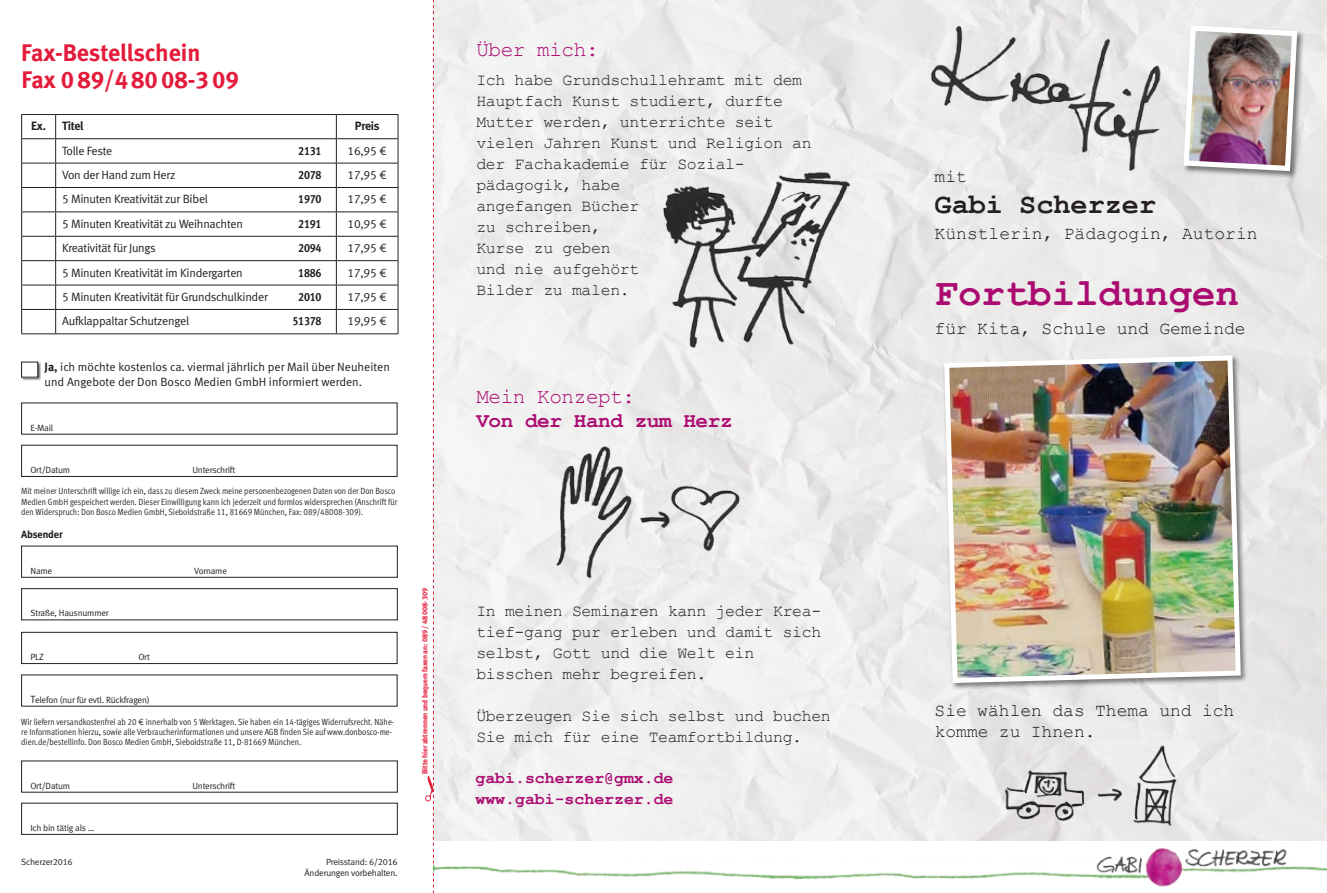
<style>
.page{position:relative;width:1327px;height:893px;background:#fff}
.page>*{position:absolute;margin:0;border:0;box-sizing:border-box;transform-origin:0 0}
.t1{font:700 39px "Courier New";color:#ab0b71}
.t2{font:700 28.5px "Courier New";color:#231f20}
.t3{font:24px/27px "Meta Bold LF";color:#e41c3b}
.t4{font:21px "Courier New";letter-spacing:-.02em;color:#ab0b71}
.t5{font:700 21px "Courier New";letter-spacing:-.02em;color:#ab0b71}
.t6{font:18px/21px "Courier New";color:#231f20}
.t7{font:16.5px/21px "Courier New";letter-spacing:-.02em;color:#231f20}
.t8{font:700 16.5px/21px "Courier New";color:#ab0b71}
.t9{font:12px "Meta Normal LF";letter-spacing:-.02em;color:#231f20}
.t10{font:12px/15px "Meta Normal LF";color:#231f20}
.t11{font:12px "Meta Cond Bold LF";letter-spacing:-.02em;color:#231f20}
.t12{font:12px "Meta Bold LF";letter-spacing:-.02em;color:#231f20}
.t13{font:700 10.5px "Meta Plus";letter-spacing:-.02em;color:#231f20}
.t14{font:9px/10.2px "Meta Cond Normal LF";color:#231f20}
.t15{font:9px/10.8px "Meta Normal LF";letter-spacing:-.02em;color:#231f20;text-align:right}
.t16{font:7.5px "Meta Bold LF";letter-spacing:-.02em;color:#e41c3b}
.s1{font-family:"Meta Plus";font-weight:700}
.s2{font-family:"Meta Bold LF"}
.s3{font-size:10.5px}
.s4{font-family:"Meta Normal LF"}
</style>
<div class="page">
<div style="left:21px;top:546px;width:377px;height:32px;border:1px solid #231f20"></div>
<div style="left:21px;top:588px;width:377px;height:32px;border:1px solid #231f20"></div>
<div style="left:21px;top:632px;width:376px;height:32px;border:1px solid #231f20"></div>
<div style="left:21px;top:803px;width:377px;height:32px;border:1px solid #231f20"></div>
<div style="left:21px;top:445px;width:376px;height:32px;border:1px solid #231f20"></div>
<hr style="left:21px;top:114px;width:35px;height:1px;background:#231f20">
<hr style="left:56px;top:114px;width:280px;height:1px;background:#231f20">
<hr style="left:336px;top:114px;width:62px;height:1px;background:#231f20">
<hr style="left:21px;top:138px;width:35px;height:1px;background:#231f20">
<hr style="left:56px;top:138px;width:280px;height:1px;background:#231f20">
<hr style="left:336px;top:138px;width:62px;height:1px;background:#231f20">
<hr style="left:21px;top:163px;width:35px;height:1px;background:#231f20">
<hr style="left:56px;top:163px;width:280px;height:1px;background:#231f20">
<hr style="left:336px;top:163px;width:62px;height:1px;background:#231f20">
<hr style="left:21px;top:187px;width:35px;height:1px;background:#231f20">
<hr style="left:56px;top:187px;width:280px;height:1px;background:#231f20">
<hr style="left:336px;top:187px;width:62px;height:1px;background:#231f20">
<hr style="left:21px;top:212px;width:35px;height:1px;background:#231f20">
<hr style="left:56px;top:212px;width:280px;height:1px;background:#231f20">
<hr style="left:336px;top:212px;width:62px;height:1px;background:#231f20">
<hr style="left:21px;top:236px;width:35px;height:1px;background:#231f20">
<hr style="left:56px;top:236px;width:280px;height:1px;background:#231f20">
<hr style="left:336px;top:236px;width:62px;height:1px;background:#231f20">
<hr style="left:21px;top:260px;width:35px;height:1px;background:#231f20">
<hr style="left:56px;top:260px;width:280px;height:1px;background:#231f20">
<hr style="left:336px;top:260px;width:62px;height:1px;background:#231f20">
<hr style="left:21px;top:285px;width:35px;height:1px;background:#231f20">
<hr style="left:56px;top:285px;width:280px;height:1px;background:#231f20">
<hr style="left:336px;top:285px;width:62px;height:1px;background:#231f20">
<hr style="left:21px;top:309px;width:35px;height:1px;background:#231f20">
<svg style="left:21px;top:115px;width:1px;height:218px"></svg>
<hr style="left:56px;top:309px;width:280px;height:1px;background:#231f20">
<svg style="left:55px;top:115px;width:1px;height:218px"></svg>
<hr style="left:336px;top:309px;width:62px;height:1px;background:#231f20">
<svg style="left:336px;top:115px;width:1px;height:218px"></svg>
<svg style="left:398px;top:115px;width:1px;height:218px"></svg>
<hr style="left:21px;top:333px;width:35px;height:1px;background:#231f20">
<hr style="left:56px;top:333px;width:280px;height:1px;background:#231f20">
<hr style="left:336px;top:333px;width:62px;height:1px;background:#231f20">
<div style="left:21px;top:361px;width:20px;height:19px;background:#231f20;opacity:.76"></div>
<div style="left:22px;top:362px;width:16px;height:15px;background:#fff"></div>
<div style="left:21px;top:362px;width:17px;height:15px;border:1px solid #231f20"></div>
<svg style="left:425px;top:0;width:15px;height:893px"></svg>
<div style="left:1182px;top:24px;width:122px;height:154px;background:#231f20;opacity:.56"></div>
<img style="left:1180px;top:23px;width:120px;height:151px">
<div style="left:942px;top:354px;width:306px;height:336px;background:#231f20;opacity:.56"></div>
<img style="left:941px;top:353px;width:302px;height:333px">
<img style="left:923px;top:23px;width:240px;height:157px">
<img style="left:549px;top:441px;width:214px;height:142px">
<img style="left:517px;top:848px;width:810px;height:39px">
<img style="left:434px;top:841px;width:83px;height:43px">
<img style="left:959px;top:741px;width:286px;height:100px">
<img style="left:640px;top:154px;width:212px;height:209px">
<h3 class="t3" style="left:21px;top:39px;width:219px">Fax-Bestellschein<br><span class="s1">Fax</span> 089/48008-309</h3>
<h3 class="t12" style="left:31px;top:119px;width:54px">Ex. Titel</h3>
<h3 class="t12" style="left:355px;top:119px;width:26px">Preis</h3>
<h3 class="t9" style="left:62px;top:143px;width:52px">Tolle Feste</h3>
<h3 class="t11" style="left:298px;top:143px;width:25px">2131</h3>
<h3 class="t9" style="left:347px;top:143px;width:41px">16,95 €</h3>
<h3 class="t9" style="left:62px;top:168px;width:115px">Von der Hand zum Herz</h3>
<h3 class="t11" style="left:298px;top:168px;width:25px">2078</h3>
<h3 class="t9" style="left:347px;top:168px;width:41px">17,95 €</h3>
<h3 class="t9" style="left:62px;top:192px;width:147px">5 Minuten Kreativität zur Bibel</h3>
<h3 class="t11" style="left:298px;top:192px;width:25px">1970</h3>
<h3 class="t9" style="left:347px;top:192px;width:41px">17,95 €</h3>
<h3 class="t9" style="left:62px;top:217px;width:182px">5 Minuten Kreativität zu Weihnachten</h3>
<h3 class="t11" style="left:298px;top:217px;width:25px">2191</h3>
<h3 class="t9" style="left:347px;top:217px;width:41px">10,95 €</h3>
<h3 class="t9" style="left:62px;top:241px;width:95px">Kreativität für Jungs</h3>
<h3 class="t11" style="left:298px;top:241px;width:25px">2094</h3>
<h3 class="t9" style="left:347px;top:241px;width:41px">17,95 €</h3>
<h3 class="t9" style="left:62px;top:265px;width:182px">5 Minuten Kreativität im Kindergarten</h3>
<h3 class="t11" style="left:298px;top:265px;width:25px">1886</h3>
<h3 class="t9" style="left:347px;top:265px;width:41px">17,95 €</h3>
<h3 class="t9" style="left:62px;top:290px;width:207px">5 Minuten Kreativität für Grundschulkinder</h3>
<h3 class="t11" style="left:298px;top:290px;width:25px">2010</h3>
<h3 class="t9" style="left:347px;top:290px;width:41px">17,95 €</h3>
<h3 class="t9" style="left:62px;top:314px;width:129px">Aufklappaltar Schutzengel</h3>
<h3 class="t11" style="left:292px;top:314px;width:31px">51378</h3>
<h3 class="t9" style="left:347px;top:314px;width:41px">19,95 €</h3>
<h3 class="t10" style="left:45px;top:359px;width:347px"><span class="s2">Ja,</span> ich möchte kostenlos ca. viermal jährlich per Mail über Neuheiten und Angebote der Don Bosco Medien GmbH informiert werden.</h3>
<p class="t15" style="left:30px;top:422px;width:24px">E-Mail</p>
<p class="t15" style="left:30px;top:464px;width:41px">Ort/Datum</p>
<p class="t15" style="left:192px;top:464px;width:44px">Unterschrift</p>
<p class="t14" style="left:21px;top:486px;width:377px">Mit meiner Unterschrift willige ich ein, dass zu diesem Zweck meine personenbezogenen Daten von der Don Bosco<br>Medien GmbH gespeichert werden. Dieser Einwilligung kann ich jederzeit und formlos widersprechen (Anschrift für den Widerspruch: Don Bosco Medien GmbH, Sieboldstraße 11, 81669 München, Fax: 089/48008-309).</p>
<p class="t13" style="left:21px;top:528px;width:43px">Absender</p>
<p class="t15" style="left:30px;top:565px;width:23px">Name</p>
<p class="t15" style="left:194px;top:565px;width:34px">Vorname</p>
<p class="t15" style="left:30px;top:608px;width:80px">Straße, Hausnummer</p>
<p class="t15" style="left:30px;top:651px;width:15px">PLZ</p>
<p class="t15" style="left:138px;top:651px;width:13px">Ort</p>
<p class="t15" style="left:30px;top:694px;width:121px"><span class="s3">T</span>elefon (nur für evtl. Rückfragen)</p>
<p class="t14" style="left:21px;top:717px;width:374px">Wir liefern versandkostenfrei ab 20 <span class="s4">€</span> innerhalb von 5 Werktagen. Sie haben ein 14-tägiges Widerrufsrecht. Nähe&shy;re Informationen hierzu, sowie alle Verbraucherinformationen und unsere AGB finden Sie auf www.donbosco-me&shy;dien.de/bestellinfo. Don Bosco Medien GmbH, Sieboldstraße 11, D-81669 München.</p>
<p class="t15" style="left:30px;top:780px;width:41px">Ort/Datum</p>
<p class="t15" style="left:192px;top:780px;width:44px">Unterschrift</p>
<p class="t15" style="left:30px;top:822px;width:65px">Ich bin tätig als …</p>
<p class="t15" style="left:21px;top:856px;width:53px">Scherzer2016</p>
<p class="t15" style="left:305px;top:856px;width:95px">Preisstand: 6/2016<br>Änderungen vorbehalten.</p>
<p class="t16" style="left:420px;top:774px;width:187px;rotate:-90deg">Bitte hier abtrennen und bequem faxen an: 089 / 48 008-309</p>
<h3 class="t4" style="left:476px;top:36px;width:124px">Über mich:</h3>
<p class="t7" style="left:476px;top:69px;width:337px">Ich habe Grundschullehramt mit dem<br>Hauptfach Kunst studiert, durfte<br>Mutter werden, unterrichte seit vielen Jahren Kunst und Religion an der Fachakademie für Sozial&shy;pädagogik, habe<br>angefangen Bücher<br>zu schreiben,<br>Kurse zu geben<br>und nie aufgehört<br>Bilder zu malen.</p>
<h3 class="t4" style="left:476px;top:384px;width:160px">Mein Konzept:</h3>
<h3 class="t5" style="left:476px;top:408px;width:258px">Von der Hand zum Herz</h3>
<h3 class="t7" style="left:476px;top:600px;width:346px">In meinen Seminaren kann jeder Krea&shy;tief-gang pur erleben und damit sich selbst, Gott und die Welt ein bisschen mehr begreifen.</h3>
<h3 class="t7" style="left:476px;top:705px;width:356px">Überzeugen Sie sich selbst und buchen<br>Sie mich für eine Teamfortbildung.</h3>
<h3 class="t8" style="left:475px;top:767px;width:200px">gabi.scherzer@gmx.de www.gabi-scherzer.de</h3>
<h3 class="t6" style="left:934px;top:165px;width:34px">mit</h3>
<h2 class="t2" style="left:934px;top:186px;width:223px">Gabi Scherzer</h2>
<h3 class="t6" style="left:934px;top:222px;width:324px">Künstlerin, Pädagogin, Autorin</h3>
<h1 class="t1" style="left:934px;top:269px;width:306px">Fortbildungen</h1>
<h3 class="t6" style="left:934px;top:317px;width:313px">für Kita, Schule und Gemeinde</h3>
<h3 class="t6" style="left:934px;top:699px;width:301px">Sie wählen das Thema und ich komme zu Ihnen.</h3>
</div>
